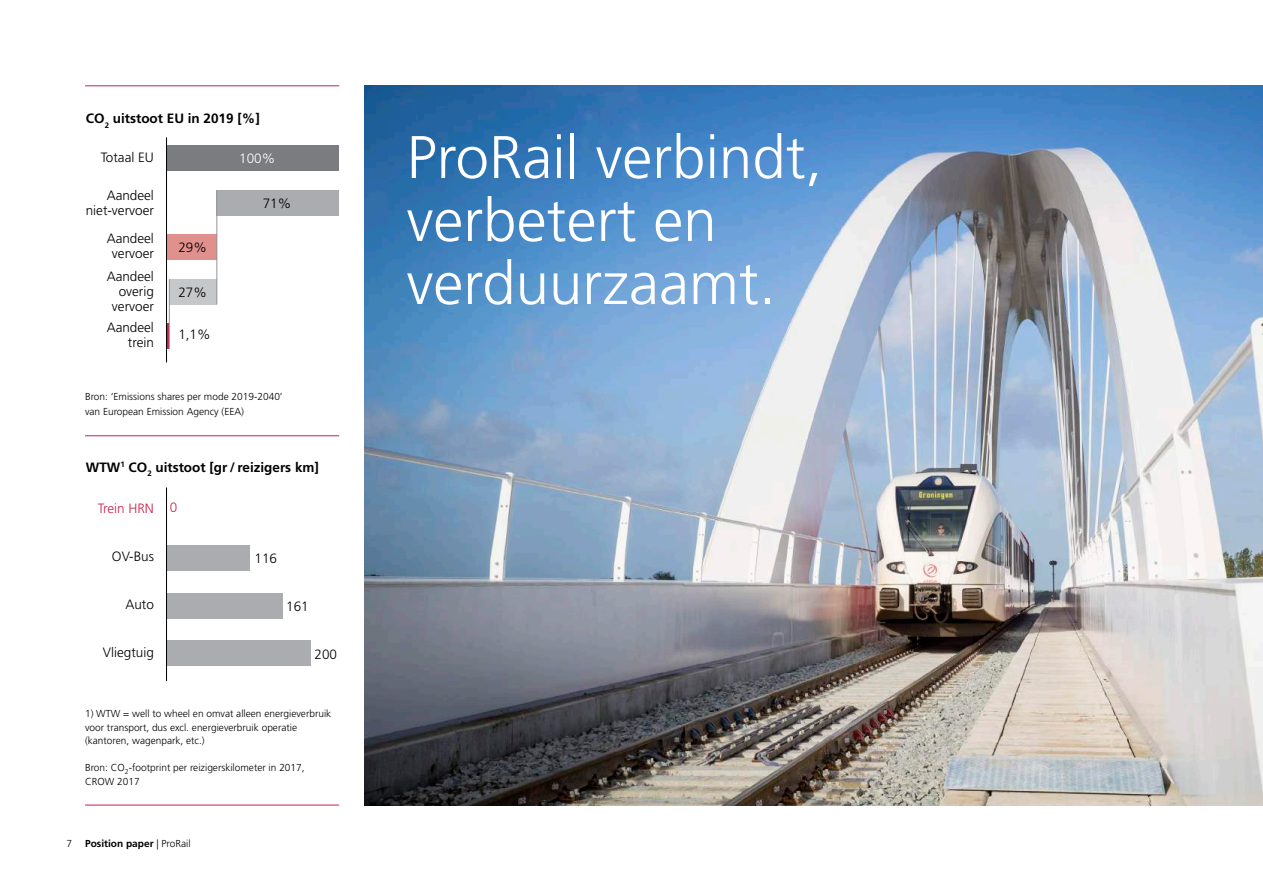
<style>
.page{position:relative;width:1263px;height:893px;background:#fff}
.page>*{position:absolute;margin:0;border:0;box-sizing:border-box;transform-origin:0 0}
.t1{font:300 60px/63px "Frutiger";color:#fff}
.t2{font:300 13.5px/15px "Frutiger";color:#000;text-align:right}
.t3{font:700 13.5px "Frutiger";color:#000}
.t4{font:300 13.5px "Frutiger";color:#c9234a}
.t5{font:300 13.5px "Frutiger";color:#fff}
.t6{font:300 10.2px/13.5px "Frutiger";color:#000}
.t7{font:700 10.2px "Frutiger";color:#000}
.s1{font-weight:300}
</style>
<div class="page">
<img style="left:365px;top:85px;width:898px;height:721px">
<div style="left:167px;top:146px;width:172px;height:25px;background:#7a7c80"></div>
<div style="left:217px;top:190px;width:122px;height:25px;background:#aaacb0"></div>
<div style="left:167px;top:235px;width:50px;height:25px;background:#e0918e"></div>
<div style="left:169px;top:279px;width:48px;height:25px;background:#c6c7c8"></div>
<hr style="left:167px;top:324px;width:2px;height:25px;background:#c9234a">
<hr style="left:166px;top:137px;width:1px;height:225px;background:#000">
<hr style="left:217px;top:190px;width:1px;height:114px;background:#939498">
<hr style="left:169px;top:279px;width:1px;height:70px;background:#939498">
<div style="left:166px;top:641px;width:145px;height:25px;background:#aaacb0"></div>
<div style="left:166px;top:593px;width:116px;height:25px;background:#aaacb0"></div>
<div style="left:166px;top:545px;width:84px;height:26px;background:#aaacb0"></div>
<hr style="left:166px;top:487px;width:1px;height:194px;background:#000">
<hr style="left:85px;top:85px;width:254px;height:1px;background:#c9234a">
<hr style="left:85px;top:435px;width:254px;height:1px;background:#c9234a">
<hr style="left:85px;top:805px;width:254px;height:1px;background:#c9234a">
<h2 class="t3" style="left:86px;top:111px;width:175px">CO<sub>2</sub> uitstoot EU in 2019 [%]</h2>
<h2 class="t2" style="left:101px;top:150px;width:55px">Totaal EU</h2>
<h2 class="t2" style="left:86px;top:188px;width:70px">Aande l niet-vervoer</h2>
<h2 class="t2" style="left:107px;top:231px;width:49px;text-align:center">Aande l vervoer</h2>
<h2 class="t2" style="left:107px;top:269px;width:49px">Aandeel overig vervoer</h2>
<h2 class="t2" style="left:107px;top:320px;width:49px">Aand el trein</h2>
<h2 class="t5" style="left:239px;top:151px;width:38px">100%</h2>
<h2 class="t2" style="left:263px;top:196px;width:30px">71%</h2>
<h2 class="t2" style="left:86px;top:189px;width:70px">niet-vervoer</h2>
<h2 class="t2" style="left:112px;top:233px;width:43px">vervoer</h2>
<h2 class="t2" style="left:112px;top:270px;width:43px;text-align:center">overig vervoer</h2>
<h2 class="t2" style="left:107px;top:306px;width:49px">Aandeel trein</h2>
<h2 class="t2" style="left:178px;top:240px;width:30px">29%</h2>
<h2 class="t2" style="left:178px;top:285px;width:30px">27%</h2>
<h2 class="t2" style="left:178px;top:327px;width:34px">1,1%</h2>
<p class="t6" style="left:85px;top:389px;width:199px;line-height:15px">Bron: ‘Emissions shares per mode 2019-2040’ van European Emission Agency (EEA)</p>
<h2 class="t3" style="left:86px;top:459px;width:235px">WTW<sup>1</sup> CO<sub>2</sub> uitstoot [gr / reizigers km]</h2>
<h2 class="t4" style="left:98px;top:500px;width:58px">Trein HRN</h2>
<h2 class="t2" style="left:112px;top:549px;width:44px">OV-Bus</h2>
<h2 class="t2" style="left:125px;top:597px;width:30px">Auto</h2>
<h2 class="t2" style="left:103px;top:645px;width:53px">Vliegtuig</h2>
<h2 class="t4" style="left:170px;top:500px;width:9px">0</h2>
<h2 class="t2" style="left:255px;top:551px;width:24px">116</h2>
<h2 class="t2" style="left:286px;top:599px;width:24px">161</h2>
<h2 class="t2" style="left:314px;top:647px;width:24px">200</h2>
<p class="t6" style="left:85px;top:707px;width:248px">1) WTW = well to wheel en omvat alleen energieverbruik voor transport, dus excl. energieverbruik operatie (kantoren, wagenpark, etc.)</p>
<p class="t6" style="left:85px;top:761px;width:221px">Bron: CO<sub>2</sub>-footprint per reizigerskilometer in 2017,<br>CROW 2017</p>
<p class="t6" style="left:67px;top:837px;width:7px">7</p>
<p class="t7" style="left:85px;top:838px;width:107px">Position paper <span class="s1">| ProRail</span></p>
<h1 class="t1" style="left:407px;top:127px;width:417px">ProRail verbindt, verbetert en verduurzaamt.</h1>
</div>
